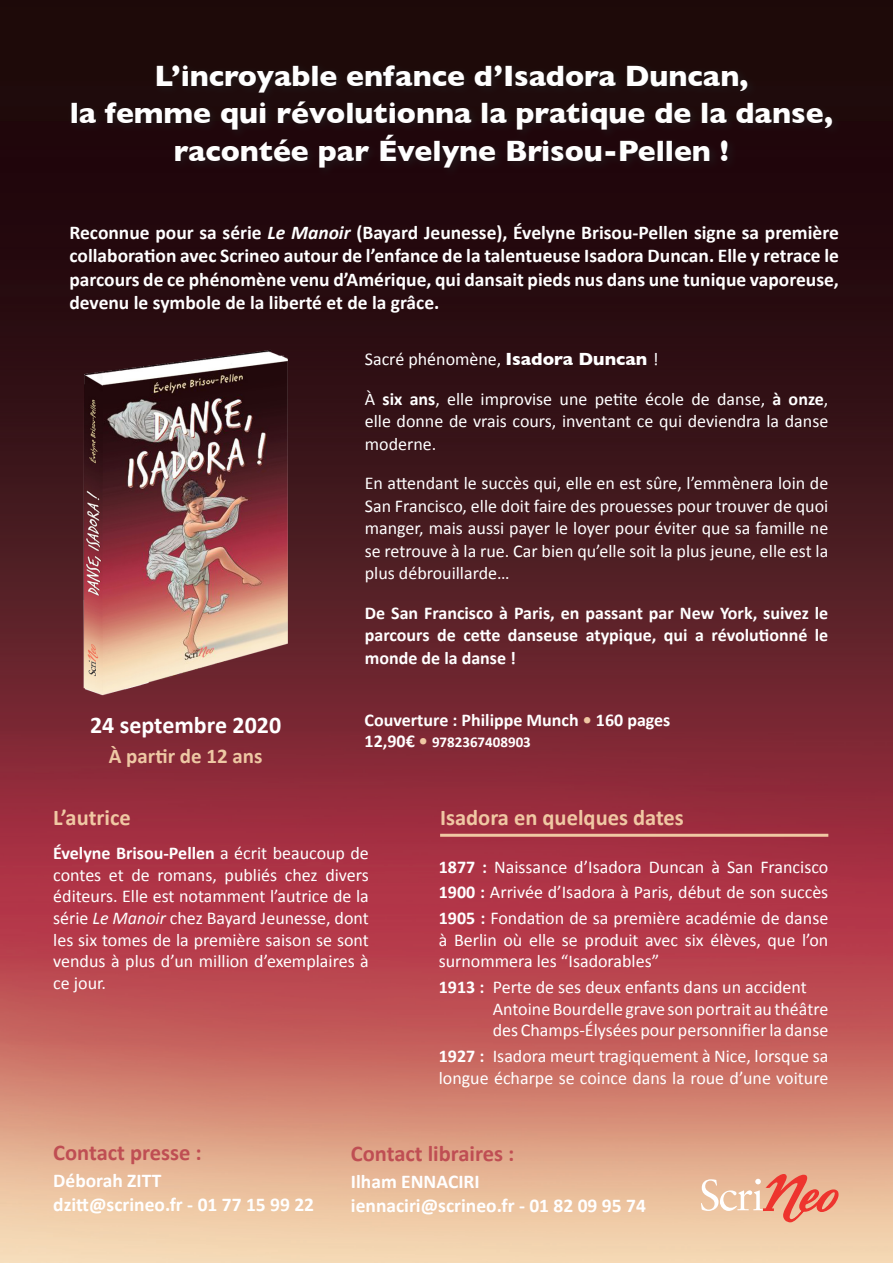
<style>
.page{position:relative;width:893px;height:1263px;background:#fff}
.page>*{position:absolute;margin:0;border:0;box-sizing:border-box;transform-origin:0 0}
.t1{font:700 30px/37.5px "Gill Sans";color:#fff;text-align:center}
.t2{font:700 24px "Calibri";color:#fff}
.t3{font:700 22.5px "Calibri";color:#bf4e53}
.t4{font:700 22.5px "Calibri";color:#f0c8a3}
.t5{font:700 21px "Calibri";color:#eec8a4}
.t6{font:700 19.5px/23.4px "Calibri";color:#fff;text-align:justify}
.t7{font:18px/21.6px "Calibri";color:#fff;text-align:justify}
.t8{font:700 18px/22.5px "Calibri";color:#fff;text-align:justify}
.t9{font:700 15px "Calibri";color:#fff}
.s1{font-style:italic}
.s2{font-family:"Gill Sans";font-weight:700}
.s3{font-weight:700}
.s4{color:#f0c8a3}
.s5{font-size:18px}
.s6{font-size:18px;color:#f0c8a3}
</style>
<div class="page">
<img style="left:0;top:0;width:893px;height:1263px">
<div style="left:66px;top:60px;width:777px;height:119px;background:#200b0c"></div>
<svg style="left:701px;top:1173px;width:138px;height:50px;background:#ecaa8f"></svg>
<img style="left:43px;top:334px;width:275px;height:377px">
<hr style="left:440px;top:834px;width:388px;height:3px;background:#f0c8a3">
<p class="t1" style="left:70px;top:56px;width:765px">L’incroyable enfance d’Isadora Duncan,<br>la femme qui révolutionna la pratique de la danse, racontée par Évelyne Brisou-Pellen !</p>
<p class="t6" style="left:69px;top:221px;width:771px">Reconnue pour sa série <span class="s1">Le Manoir</span> (Bayard Jeunesse), Évelyne Brisou-Pellen signe sa première collaboration avec Scrineo autour de l’enfance de la talentueuse Isadora Duncan. Elle y retrace le parcours de ce phénomène venu d’Amérique, qui dansait pieds nus dans une tunique vaporeuse, devenu le symbole de la liberté et de la grâce.</p>
<p class="t2" style="left:90px;top:710px;width:193px">24 septembre 2020</p>
<p class="t5" style="left:109px;top:742px;width:155px">À partir de 12 ans</p>
<p class="t7" style="left:365px;top:348px;width:295px">Sacré phénomène, <span class="s2">Isadora Duncan</span> !</p>
<p class="t7" style="left:365px;top:387px;width:465px;line-height:22.5px">À <span class="s3">six ans</span>, elle improvise une petite école de danse, <span class="s3">à onze</span>, elle donne de vrais cours, inventant ce qui deviendra la danse moderne.</p>
<p class="t7" style="left:365px;top:472px;width:465px;line-height:22.5px">En attendant le succès qui, elle en est sûre, l’emmènera loin de San Francisco, elle doit faire des prouesses pour trouver de quoi manger, mais aussi payer le loyer pour éviter que sa famille ne se retrouve à la rue. Car bien qu’elle soit la plus jeune, elle est la plus débrouillarde…</p>
<p class="t8" style="left:365px;top:601px;width:465px">De San Francisco à Paris, en passant par New York, suivez le parcours de cette danseuse atypique, qui a révolutionné le monde de la danse !</p>
<p class="t8" style="left:365px;top:708px;width:307px">Couverture : Philippe Munch <span class="s4">•</span> 160 pages</p>
<p class="t9" style="left:365px;top:733px;width:168px"><span class="s5">12,90€</span> <span class="s6">•</span> 9782367408903</p>
<p class="t4" style="left:53px;top:803px;width:79px">L’autrice</p>
<p class="t7" style="left:53px;top:842px;width:317px"><span class="s3">Évelyne Brisou-Pellen</span> a écrit beaucoup de contes et de romans, publiés chez divers éditeurs. Elle est notamment l’autrice de la série <span class="s1">Le Manoir</span> chez Bayard Jeunesse, dont les six tomes de la première saison se sont vendus à plus d’un million d’exemplaires à ce jour.</p>
<p class="t4" style="left:440px;top:803px;width:245px">Isadora en quelques dates</p>
<p class="t7" style="left:439px;top:856px;width:391px"><span class="s3">1877 :</span> Naissance d’Isadora Duncan à San Francisco</p>
<p class="t7" style="left:439px;top:882px;width:391px"><span class="s3">1900 :</span> Arrivée d’Isadora à Paris, début de son succès</p>
<p class="t7" style="left:439px;top:907px;width:391px"><span class="s3">1905 :</span> Fondation de sa première académie de danse à Berlin où elle se produit avec six élèves, que l’on surnommera les “Isadorables”</p>
<p class="t7" style="left:493px;top:976px;width:337px;text-align:left;text-indent:-54px"><span class="s3">1913 :</span> Perte de ses deux enfants dans un accident<br>Antoine Bourdelle grave son portrait au théâtre des Champs-Élysées pour personnifier la danse</p>
<p class="t7" style="left:439px;top:1045px;width:391px"><span class="s3">1927 :</span> Isadora meurt tragiquement à Nice, lorsque sa longue écharpe se coince dans la roue d’une voiture</p>
<p class="t3" style="left:53px;top:1138px;width:150px">Contact presse :</p>
<p class="t6" style="left:53px;top:1169px;width:110px">Déborah ZITT</p>
<p class="t6" style="left:53px;top:1192px;width:262px">dzitt@scrineo.fr - 01 77 15 99 22</p>
<p class="t3" style="left:351px;top:1139px;width:165px">Contact libraires :</p>
<p class="t6" style="left:351px;top:1170px;width:130px">Ilham ENNACIRI</p>
<p class="t6" style="left:351px;top:1194px;width:296px">iennaciri@scrineo.fr - 01 82 09 95 74</p>
</div>
